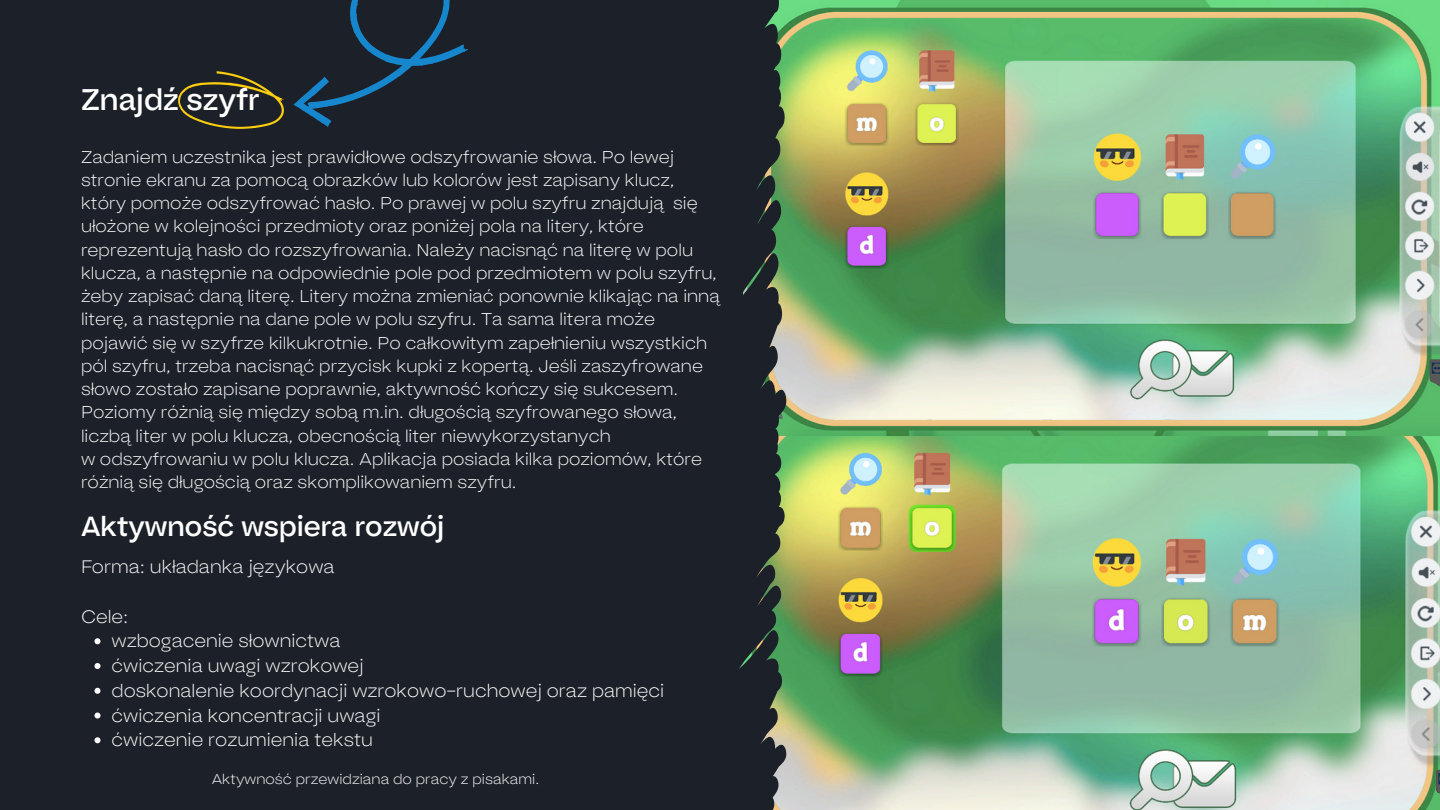
<style>
.page{position:relative;width:1440px;height:810px;background:#1c2028}
.page>*{position:absolute;margin:0;border:0;box-sizing:border-box;transform-origin:0 0}
.t1{font:29.8px "Bauziet Norm Medium";color:#fff}
.t2{font:27.6px "Bauziet Norm Medium";color:#fff}
.t3{font:300 expanded 18px "Bauziet";color:#fff}
.t4{font:300 expanded 17px/23.2px "Bauziet";color:#fff}
.t5{font:300 expanded 14px "Bauziet";color:#fff}
</style>
<div class="page">
<img style="left:786px;top:435px;width:654px;height:375px">
<img style="left:786px;top:0;width:654px;height:435px">
<svg style="left:739px;top:0;width:47px;height:810px"></svg>
<svg style="left:293px;top:0;width:175px;height:127px"></svg>
<img style="left:179px;top:71px;width:105px;height:57px">
<svg style="left:94px;top:638px;width:6px;height:6px"></svg>
<svg style="left:94px;top:663px;width:6px;height:6px"></svg>
<svg style="left:94px;top:688px;width:6px;height:6px"></svg>
<svg style="left:94px;top:713px;width:6px;height:6px"></svg>
<svg style="left:94px;top:737px;width:6px;height:6px"></svg>
<p class="t1" style="left:81px;top:79px;width:180px">Znajdź szyfr</p>
<p class="t4" style="left:81px;top:144px;width:640px">Zadaniem uczestnika jest prawidłowe odszyfrowanie słowa. Po lewej stronie ekranu za pomocą obrazków lub kolorów jest zapisany klucz, który pomoże odszyfrować hasło. Po prawej w polu szyfru znajdują się ułożone w kolejności przedmioty oraz poniżej pola na litery, które reprezentują hasło do rozszyfrowania. Należy nacisnąć na literę w polu klucza, a następnie na odpowiednie pole pod przedmiotem w polu szyfru, żeby zapisać daną literę. Litery można zmieniać ponownie klikając na inną literę, a następnie na dane pole w polu szyfru. Ta sama litera może pojawić się w szyfrze kilkukrotnie. Po całkowitym zapełnieniu wszystkich pól szyfru, trzeba nacisnąć przycisk kupki z kopertą. Jeśli zaszyfrowane słowo zostało zapisane poprawnie, aktywność kończy się sukcesem.<br>Poziomy różnią się między sobą m.in. długością szyfrowanego słowa, liczbą liter w polu klucza, obecnością liter niewykorzystanych</p>
<p class="t4" style="left:81px;top:447px;width:623px">w odszyfrowaniu w polu klucza. Aplikacja posiada kilka poziomów, które różnią się długością oraz skomplikowaniem szyfru.</p>
<p class="t2" style="left:81px;top:508px;width:365px">Aktywność wspiera rozwój</p>
<p class="t3" style="left:81px;top:555px;width:255px">Forma: układanka językowa</p>
<p class="t3" style="left:81px;top:604px;width:49px">Cele:</p>
<p class="t3" style="left:112px;top:629px;width:230px">wzbogacenie słownictwa</p>
<p class="t3" style="left:112px;top:654px;width:254px">ćwiczenia uwagi wzrokowej</p>
<p class="t3" style="left:112px;top:678px;width:554px">doskonalenie koordynacji wzrokowo–ruchowej oraz pamięci</p>
<p class="t3" style="left:112px;top:703px;width:270px">ćwiczenia koncentracji uwagi</p>
<p class="t3" style="left:112px;top:728px;width:263px">ćwiczenie rozumienia tekstu</p>
<p class="t5" style="left:212px;top:770px;width:329px">Aktywność przewidziana do pracy z pisakami.</p>
</div>
